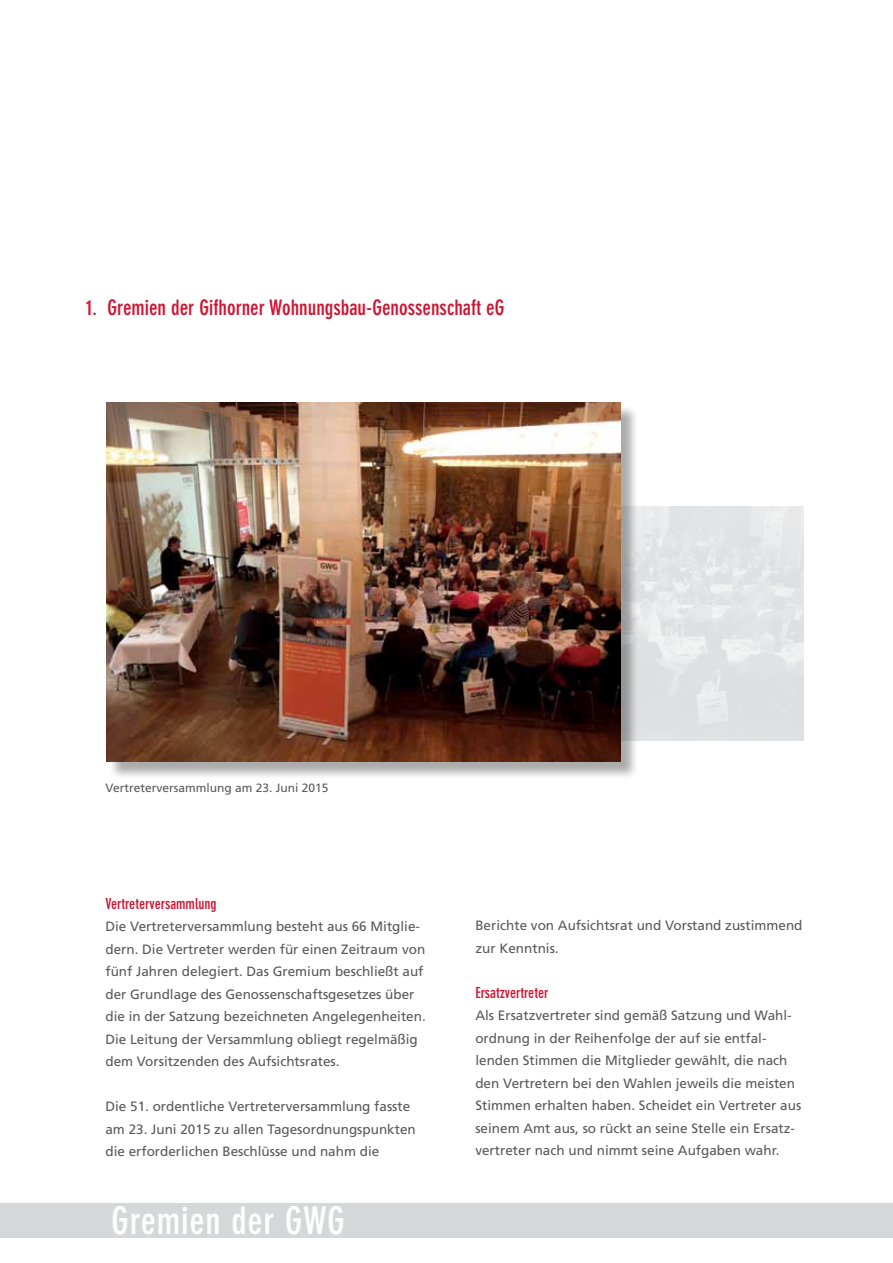
<style>
.page{position:relative;width:893px;height:1263px;background:#fff}
.page>*{position:absolute;margin:0;border:0;box-sizing:border-box;transform-origin:0 0}
.t1{font:700 condensed 37.5px "DIN Neuzeit Grotesk Std";letter-spacing:.02em;color:#fff}
.t2{font:700 condensed 21px "DIN Neuzeit Grotesk Std";color:#ce1432}
.t3{font:700 condensed 15px "DIN Neuzeit Grotesk Std";color:#ce1432}
.t4{font:13.5px/22.5px "Frutiger";color:#58595b}
.t5{font:12px "Frutiger";color:#58595b}
</style>
<div class="page">
<div style="left:0;top:1203px;width:893px;height:34px;background:#d5d7d8"></div>
<img style="left:639px;top:507px;width:165px;height:233px">
<div style="left:109px;top:405px;width:530px;height:375px;background:#000;opacity:.33"></div>
<img style="left:106px;top:402px;width:514px;height:359px">
<h2 class="t2" style="left:86px;top:295px;width:420px">1. Gremien der Gifhorner Wohnungsbau-Genossenschaft eG</h2>
<p class="t5" style="left:105px;top:781px;width:224px">Vertreterversammlung am 23. Juni 2015</p>
<p class="t3" style="left:105px;top:895px;width:113px">Vertreterversammlung</p>
<p class="t4" style="left:105px;top:915px;width:322px">Die Vertreterversammlung besteht aus 66 Mitglie&shy;dern. Die Vertreter werden für einen Zeitraum von fünf Jahren delegiert. Das Gremium beschließt auf der Grundlage des Genossenschaftsgesetzes über die in der Satzung bezeichneten Angelegenheiten.<br>Die Leitung der Versammlung obliegt regelmäßig dem Vorsitzenden des Aufsichtsrates.</p>
<p class="t4" style="left:105px;top:1095px;width:312px">Die 51. ordentliche Vertreterversammlung fasste am 23. Juni 2015 zu allen Tagesordnungspunkten die erforderlichen Beschlüsse und nahm die</p>
<h1 class="t1" style="left:112px;top:1199px;width:235px">Gremien der GWG</h1>
<p class="t4" style="left:475px;top:914px;width:329px">Berichte von Aufsichtsrat und Vorstand zustimmend zur Kenntnis.</p>
<p class="t3" style="left:475px;top:984px;width:75px">Ersatzvertreter</p>
<p class="t4" style="left:475px;top:1004px;width:327px">Als Ersatzvertreter sind gemäß Satzung und Wahl&shy;ordnung in der Reihenfolge der auf sie entfal&shy;lenden Stimmen die Mitglieder gewählt, die nach den Vertretern bei den Wahlen jeweils die meisten Stimmen erhalten haben. Scheidet ein Vertreter aus seinem Amt aus, so rückt an seine Stelle ein Ersatz&shy;vertreter nach und nimmt seine Aufgaben wahr.</p>
</div>
